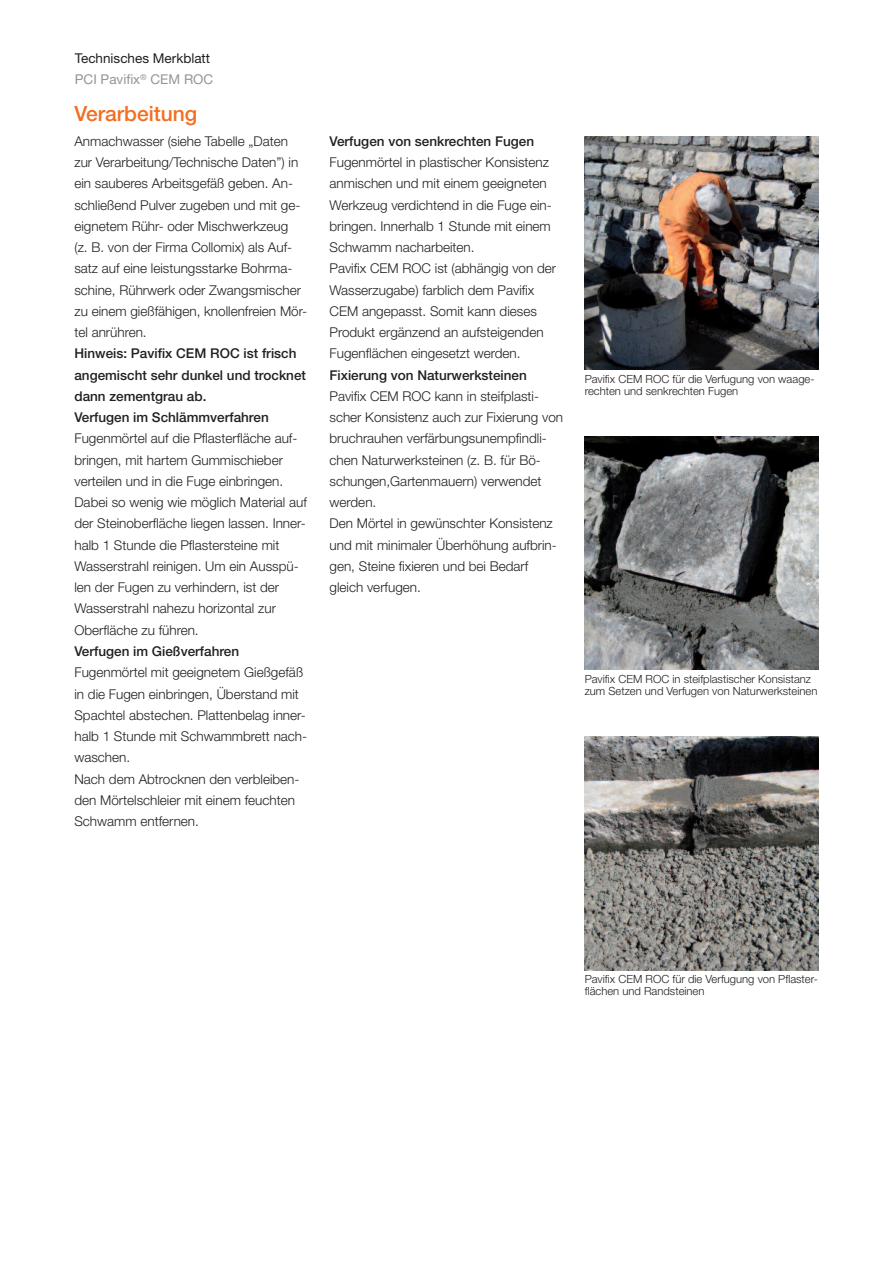
<style>
.page{position:relative;width:893px;height:1263px;background:#fff}
.page>*{position:absolute;margin:0;border:0;box-sizing:border-box;transform-origin:0 0}
.t1{font:500 21px "Helvetica Neue LT Pro";color:#f36e21}
.t2{font:300 13.5px/21.3px "Helvetica Neue LT Pro";color:#231f20}
.t3{font:500 13.5px/21.3px "Helvetica Neue LT Pro";color:#231f20}
.t4{font:13.5px/21.3px "Helvetica Neue LT Pro";color:#231f20}
.t5{font:300 11.25px/12px "Helvetica Neue LT Pro";color:#231f20}
.s1{color:#939598}
</style>
<div class="page">
<img style="left:585px;top:136px;width:234px;height:234px">
<img style="left:585px;top:436px;width:233px;height:234px">
<img style="left:585px;top:736px;width:233px;height:234px">
<p class="t4" style="left:75px;top:49px;width:140px">Technisches Merkblatt<br><span class="s1">PCI Pavifix</span><sup>®</sup> <span class="s1">CEM ROC</span></p>
<h1 class="t1" style="left:74px;top:106px;width:124px">Verarbeitung</h1>
<p class="t2" style="left:74px;top:132px;width:234px">Anmachwasser (siehe Tabelle „Daten zur Verarbeitung/Technische Daten”) in ein sauberes Arbeitsgefäß geben. An&shy;schließend Pulver zugeben und mit ge&shy;eignetem Rühr- oder Mischwerkzeug<br>(z. B. von der Firma Collomix) als Auf&shy;satz auf eine leistungsstarke Bohrma&shy;schine, Rührwerk oder Zwangsmischer zu einem gießfähigen, knollenfreien Mör&shy;tel anrühren.</p>
<p class="t3" style="left:74px;top:344px;width:233px">Hinweis: Pavifix CEM ROC ist frisch angemischt sehr dunkel und trocknet dann zementgrau ab.<br>Verfugen im Schlämmverfahren</p>
<p class="t2" style="left:74px;top:429px;width:234px">Fugenmörtel auf die Pflasterfläche auf&shy;bringen, mit hartem Gummischieber verteilen und in die Fuge einbringen.<br>Dabei so wenig wie möglich Material auf der Steinoberfläche liegen lassen. Inner&shy;halb 1 Stunde die Pflastersteine mit Wasserstrahl reinigen. Um ein Ausspü&shy;len der Fugen zu verhindern, ist der Wasserstrahl nahezu horizontal zur Oberfläche zu führen.</p>
<p class="t3" style="left:74px;top:642px;width:166px">Verfugen im Gießverfahren</p>
<p class="t2" style="left:74px;top:663px;width:234px">Fugenmörtel mit geeignetem Gießgefäß in die Fugen einbringen, Überstand mit<br>Spachtel abstechen. Plattenbelag inner&shy;halb 1 Stunde mit Schwammbrett nach&shy;waschen.<br>Nach dem Abtrocknen den verbleiben&shy;den Mörtelschleier mit einem feuchten<br>Schwamm entfernen.</p>
<p class="t3" style="left:330px;top:132px;width:206px">Verfugen von senkrechten Fugen</p>
<p class="t2" style="left:330px;top:153px;width:228px">Fugenmörtel in plastischer Konsistenz anmischen und mit einem geeigneten Werkzeug verdichtend in die Fuge ein&shy;bringen. Innerhalb 1 Stunde mit einem Schwamm nacharbeiten.<br>Pavifix CEM ROC ist (abhängig von der Wasserzugabe) farblich dem Pavifix CEM angepasst. Somit kann dieses Produkt ergänzend an aufsteigenden Fugenflächen eingesetzt werden.</p>
<p class="t3" style="left:330px;top:365px;width:199px">Fixierung von Naturwerksteinen</p>
<p class="t2" style="left:330px;top:387px;width:235px">Pavifix CEM ROC kann in steifplasti&shy;scher Konsistenz auch zur Fixierung von bruchrauhen verfärbungsunempfindli&shy;chen Naturwerksteinen (z. B. für Bö&shy;schungen,Gartenmauern) verwendet werden.<br>Den Mörtel in gewünschter Konsistenz und mit minimaler Überhöhung aufbrin&shy;gen, Steine fixieren und bei Bedarf gleich verfugen.</p>
<p class="t5" style="left:585px;top:374px;width:231px">Pavifix CEM ROC für die Verfugung von waage&shy;rechten und senkrechten Fugen</p>
<p class="t5" style="left:585px;top:674px;width:234px">Pavifix CEM ROC in steifplastischer Konsistanz zum Setzen und Verfugen von Naturwerksteinen</p>
<p class="t5" style="left:585px;top:974px;width:235px">Pavifix CEM ROC für die Verfugung von Pflaster&shy;flächen und Randsteinen</p>
</div>
